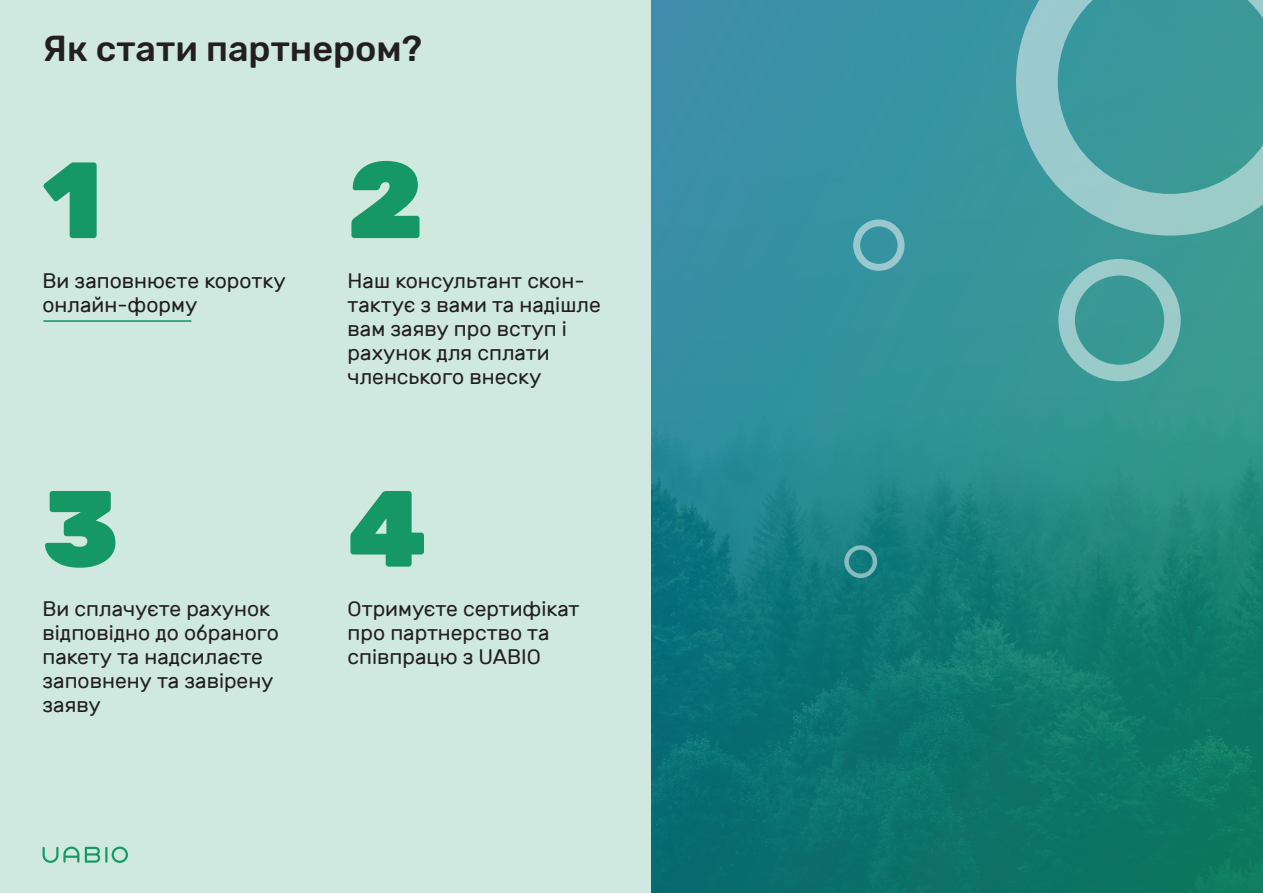
<style>
.page{position:relative;width:1263px;height:893px;background:#cfe9e0}
.page>*{position:absolute;margin:0;border:0;box-sizing:border-box;transform-origin:0 0}
.t1{font:900 108px "Rubik";color:#159866}
.t2{font:500 36px "Rubik";color:#231f20}
.t3{font:21px/24px "Rubik";color:#231f20}
.t4{font:21px/24px "Rubik";color:#201d1e}
</style>
<div class="page">
<svg style="left:652px;top:0;width:611px;height:893px"></svg>
<svg style="left:1016px;top:0;width:247px;height:236px;fill:#3b999a"></svg>
<svg style="left:1058px;top:259px;width:123px;height:122px"></svg>
<svg style="left:853px;top:219px;width:51px;height:52px"></svg>
<svg style="left:844px;top:545px;width:33px;height:33px"></svg>
<svg style="left:43px;top:847px;width:36px;height:16px"></svg>
<svg style="left:85px;top:847px;width:43px;height:16px"></svg>
<hr style="left:43px;top:320px;width:148px;height:2px;background:#159866">
<h2 class="t2" style="left:43px;top:27px;width:381px">Як стати партнером?</h2>
<h1 class="t1" style="left:43px;top:136px;width:62px">1</h1>
<h1 class="t1" style="left:348px;top:136px;width:78px">2</h1>
<p class="t4" style="left:43px;top:269px;width:245px">Ви заповнюєте коротку онлайн-форму</p>
<p class="t3" style="left:348px;top:269px;width:255px">Наш консультант скон&shy;тактує з вами та надішле вам заяву про вступ і рахунок для сплати членського внеску</p>
<h1 class="t1" style="left:43px;top:465px;width:78px">3</h1>
<h1 class="t1" style="left:348px;top:465px;width:81px">4</h1>
<p class="t3" style="left:43px;top:598px;width:238px">Ви сплачуєте рахунок відповідно до обраного пакету та надсилаєте заповнену та завірену заяву</p>
<p class="t3" style="left:348px;top:598px;width:233px">Отримуєте сертифікат про партнерство та співпрацю з UABIO</p>
</div>
